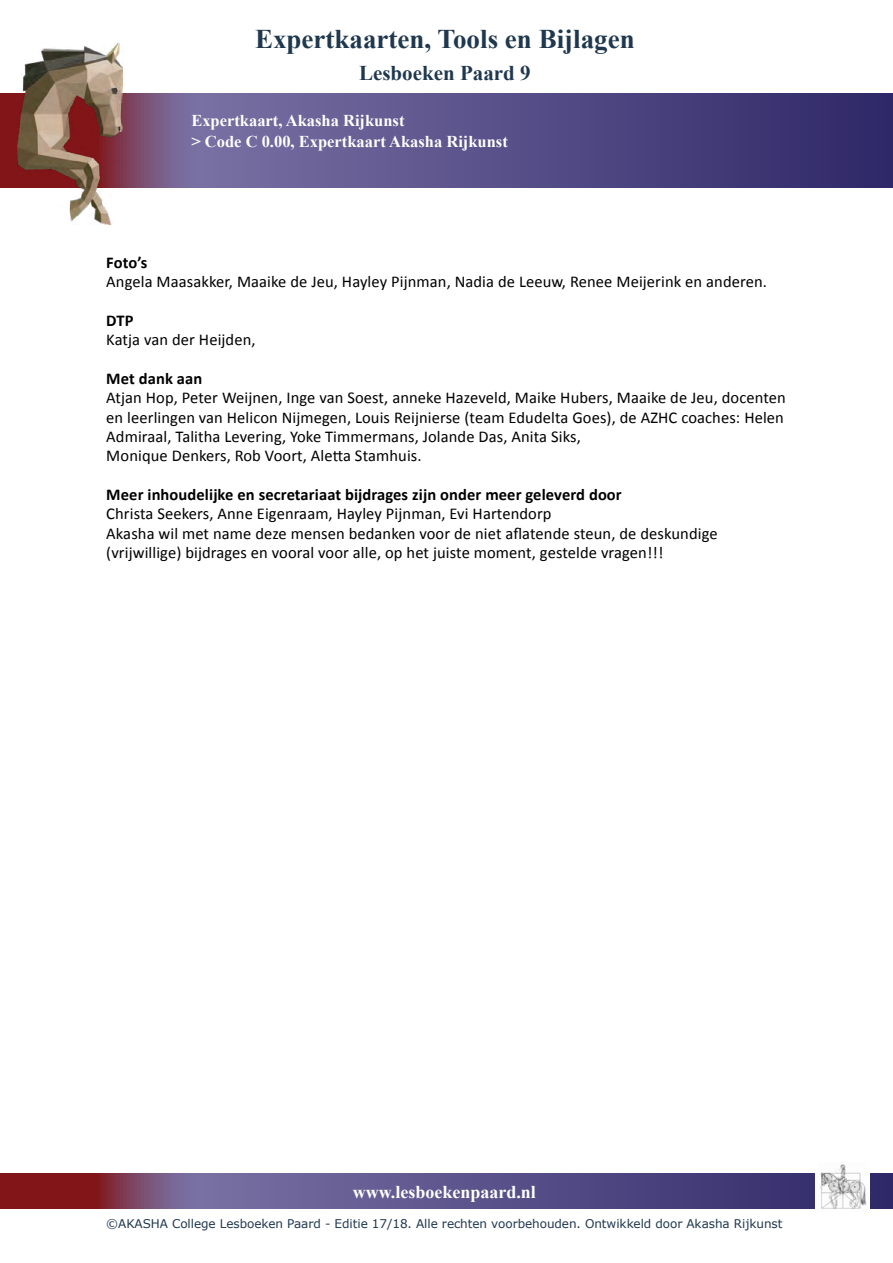
<style>
.page{position:relative;width:893px;height:1263px;background:#fff}
.page>*{position:absolute;margin:0;border:0;box-sizing:border-box;transform-origin:0 0}
.t1{font:700 27px "Times New Roman";color:#20384e}
.t2{font:700 21px "Times New Roman";color:#20384e}
.t3{font:700 18px "Times New Roman";color:#fff}
.basis_tekst{font:16.5px/19.4px "Calibri";letter-spacing:.005em;color:#000;text-align:justify}
.basis_tekst_BOLD{font:700 16.5px "Calibri";letter-spacing:.005em;color:#000}
.sub_kop{font:700 16.5px "Times New Roman";color:#fff}
.basis_tekst-2{font:700 16.5px "Calibri";letter-spacing:.005em;color:#000}
.t4{font:12px "Verdana";letter-spacing:-.005em;color:#20384e}
</style>
<div class="page">
<svg style="left:0;top:1174px;width:893px;height:34px;background:#604877"></svg>
<svg style="left:0;top:94px;width:893px;height:93px;background:#584c82"></svg>
<img style="left:816px;top:1164px;width:54px;height:45px">
<img style="left:17px;top:43px;width:106px;height:182px">
<h1 class="t1" style="left:255px;top:20px;width:381px">Expertkaarten, Tools en Bijlagen</h1>
<p class="t2" style="left:359px;top:58px;width:173px">Lesboeken Paard 9</p>
<p class="sub_kop" style="left:191px;top:109px;width:215px">Expertkaart, Akasha Rijkunst</p>
<p class="sub_kop" style="left:191px;top:130px;width:318px">&gt; Code C 0.00, Expertkaart Akasha Rijkunst</p>
<p class="basis_tekst-2" style="left:106px;top:252px;width:43px">Foto’s</p>
<p class="basis_tekst" style="left:106px;top:272px;width:662px">Angela Maasakker, Maaike de Jeu, Hayley Pijnman, Nadia de Leeuw, Renee Meijerink en anderen.</p>
<p class="basis_tekst-2" style="left:106px;top:310px;width:29px">DTP</p>
<p class="basis_tekst" style="left:106px;top:330px;width:151px">Katja van der Heijden,</p>
<p class="basis_tekst-2" style="left:106px;top:368px;width:98px">Met dank aan</p>
<p class="basis_tekst" style="left:106px;top:388px;width:681px">Atjan Hop, Peter Weijnen, Inge van Soest, anneke Hazeveld, Maike Hubers, Maaike de Jeu, docenten en leerlingen van Helicon Nijmegen, Louis Reijnierse (team Edudelta Goes), de AZHC coaches: Helen Admiraal, Talitha Levering, Yoke Timmermans, Jolande Das, Anita Siks,</p>
<p class="basis_tekst" style="left:106px;top:446px;width:317px">Monique Denkers, Rob Voort, Aletta Stamhuis.</p>
<p class="basis_tekst_BOLD" style="left:106px;top:484px;width:517px">Meer inhoudelijke en secretariaat bijdrages zijn onder meer geleverd door</p>
<p class="basis_tekst" style="left:106px;top:504px;width:447px">Christa Seekers, Anne Eigenraam, Hayley Pijnman, Evi Hartendorp</p>
<p class="basis_tekst" style="left:106px;top:524px;width:613px">Akasha wil met name deze mensen bedanken voor de niet aflatende steun, de deskundige (vrijwillige) bijdrages en vooral voor alle, op het juiste moment, gestelde vragen!!!</p>
<p class="t3" style="left:353px;top:1179px;width:185px">www.lesboekenpaard.nl</p>
<p class="t4" style="left:106px;top:1215px;width:678px">©AKASHA College Lesboeken Paard - Editie 17/18. Alle rechten voorbehouden. Ontwikkeld door Akasha Rijkunst</p>
</div>
